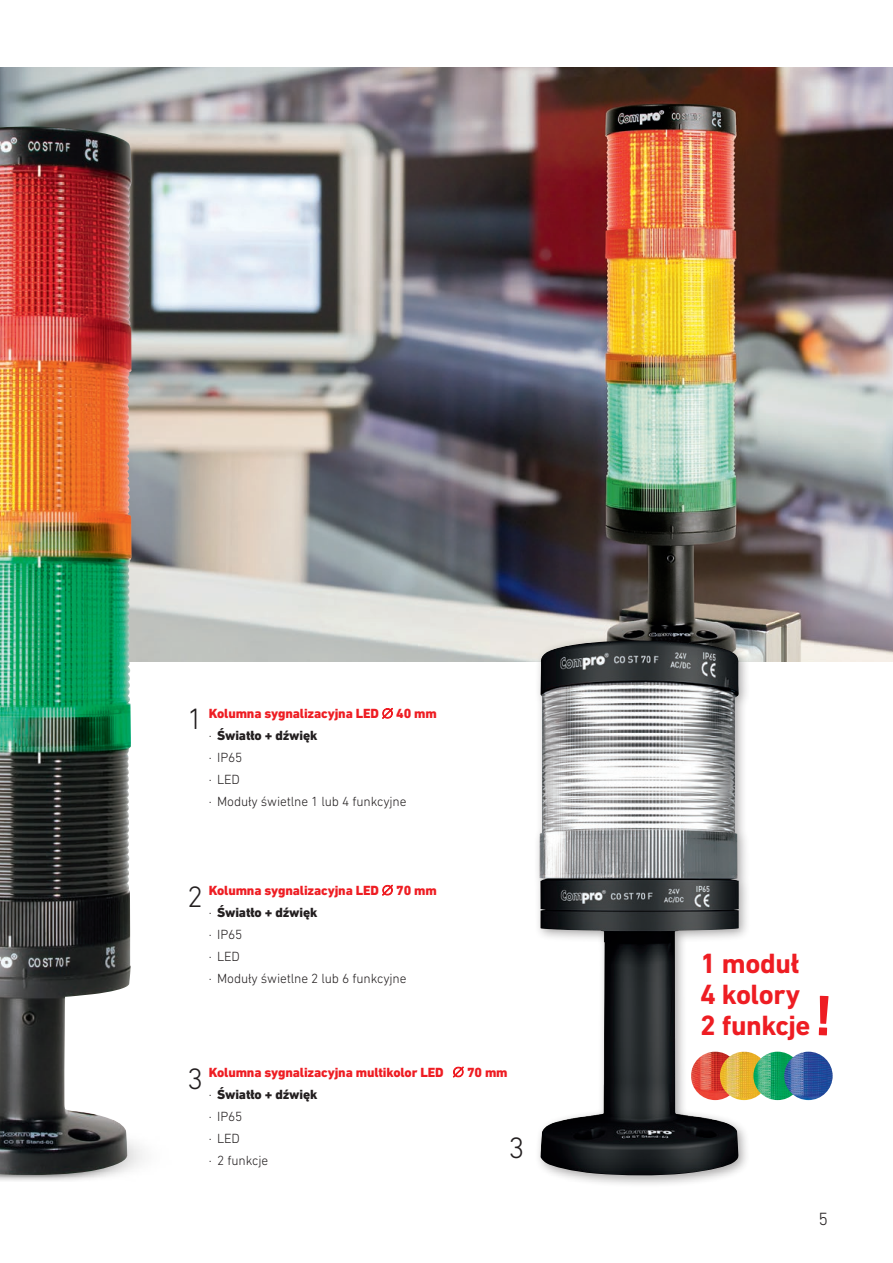
<style>
.page{position:relative;width:893px;height:1263px;background:#fff}
.page>*{position:absolute;margin:0;border:0;box-sizing:border-box;transform-origin:0 0}
.t1{font:300 30px "DIN Next LT Pro";color:#231f20}
.t2{font:700 28.35px/31.2px "DIN Next LT Pro";letter-spacing:-.015em;color:#ee1d23}
.t3{font:300 18px "DIN Next LT Pro";color:#231f20}
.t4{font:300 13.5px/22px "DIN Next LT Pro";letter-spacing:-.01em;color:#231f20}
.t5{font:800 13.5px/22px "DIN Next LT Pro";letter-spacing:-.01em;color:#ee1d23}
.s1{font-weight:800;color:#ee1d23}
.s2{color:#ee1d23}
.s3{font-weight:800}
.s4{font-weight:300;color:#231f20}
.s5{color:#231f20}
</style>
<div class="page">
<img style="left:0;top:67px;width:893px;height:595px">
<div style="left:533px;top:634px;width:218px;height:554px;background:#231f20;opacity:.4"></div>
<img style="left:539px;top:640px;width:200px;height:536px">
<img style="left:0;top:127px;width:132px;height:1049px">
<img style="left:691px;top:1052px;width:48px;height:48px;border-radius:24px">
<img style="left:720px;top:1052px;width:48px;height:48px;border-radius:24px">
<img style="left:753px;top:1052px;width:49px;height:48px;border-radius:24px">
<img style="left:784px;top:1052px;width:49px;height:48px;border-radius:24px">
<h1 class="t1" style="left:187px;top:702px;width:17px">1</h1>
<p class="t4" style="left:209px;top:702px;width:230px"><span class="s1">Kolumna sygnalizacyjna LED</span> <span class="s2">∅</span> <span class="s1">40 mm </span>· <span class="s3">Światło + dźwięk<br></span>· IP65<br>· LED<br>· Moduły świetlne 1 lub 4 funkcyjne</p>
<h1 class="t1" style="left:187px;top:879px;width:17px">2</h1>
<p class="t4" style="left:209px;top:879px;width:230px"><span class="s1">Kolumna sygnalizacyjna LED</span> <span class="s2">∅</span> <span class="s1">70 mm </span>· <span class="s3">Światło + dźwięk<br></span>· IP65<br>· LED<br>· Moduły świetlne 2 lub 6 funkcyjne</p>
<h2 class="t2" style="left:700px;top:947px;width:112px">1 moduł<br>4 kolory<br>2 funkcje</h2>
<h1 class="t1" style="left:187px;top:1061px;width:17px">3</h1>
<p class="t5" style="left:209px;top:1061px;width:300px">Kolumna sygnalizacyjna multikolor LED ∅ 70 mm <span class="s4">·</span> <span class="s5">Światło + dźwięk<br></span><span class="s4">· IP65<br>· LED<br>· 2 funkcje</span></p>
<h1 class="t1" style="left:508px;top:1131px;width:17px">3</h1>
<h3 class="t3" style="left:818px;top:1209px;width:11px">5</h3>
</div>
